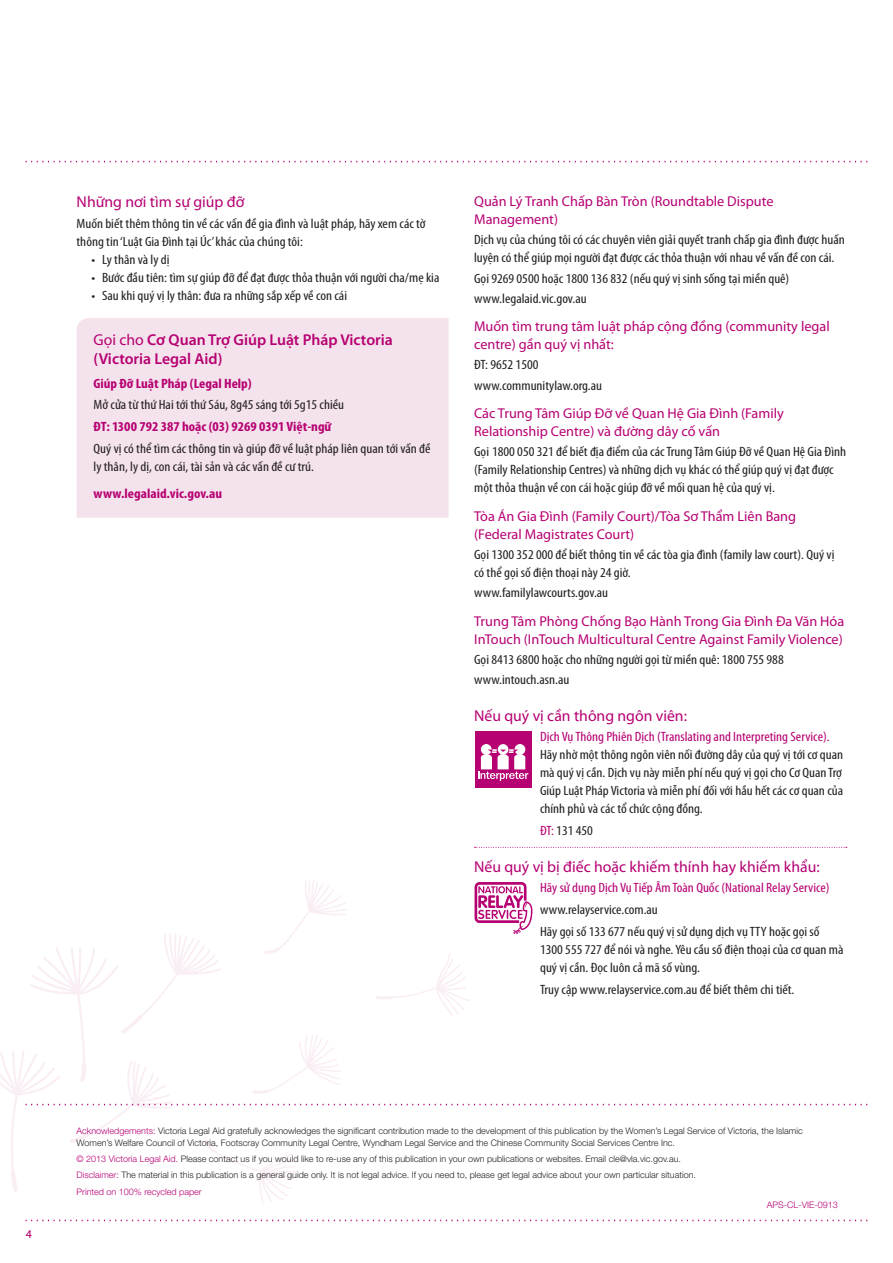
<style>
.page{position:relative;width:893px;height:1263px;background:#fff}
.page>*{position:absolute;margin:0;border:0;box-sizing:border-box;transform-origin:0 0}
.head_2{font:15.75px "Myriad Pro";color:#b60172}
.head_2-2{font:600 15.75px/19.5px "Myriad Pro";color:#b60172}
.head_2a{font:14.25px/18px "Myriad Pro";color:#b60172}
.body_condensed{font:condensed 13.5px/18px "Myriad Pro";color:#231f20;scale:1.1 1}
.body_bullets{font:condensed 13.5px "Myriad Pro";color:#231f20;scale:1.1 1}
.body_condensed-2{font:condensed 13.5px "Myriad Pro";color:#b60172;scale:1.1 1}
.head_3{font:700 condensed 13.5px "Myriad Pro";color:#b60172;scale:1.1 1}
.body_condensed-3{font:700 condensed 13.5px "Myriad Pro";color:#b60172;scale:1.1 1}
.t1{font:12px "Bliss 2";color:#b60172}
.t2{font:300 9px/16.2px "Helvetica Neue LT";color:#231f20}
.t3{font:300 9px "Helvetica Neue LT";color:#b60172}
.s1{font-weight:400}
.s2{color:#b60172}
</style>
<div class="page">
<svg style="left:26px;top:1220px;width:841px;height:1px"></svg>
<svg style="left:26px;top:161px;width:841px;height:1px"></svg>
<div style="left:77px;top:318px;width:372px;height:200px;background:#f4e3ec"></div>
<svg style="left:474px;top:847px;width:373px;height:1px"></svg>
<div style="left:475px;top:731px;width:56px;height:57px;background:#b60172"></div>
<svg style="left:478px;top:744px;width:50px;height:37px"></svg>
<svg style="left:0;top:880px;width:867px;height:324px"></svg>
<h2 class="head_2" style="left:77px;top:192px;width:169px">Những nơi tìm sự giúp đỡ</h2>
<p class="body_condensed" style="left:77px;top:214px;width:319px">Muốn biết thêm thông tin về các vấn đề gia đình và luật pháp, hãy xem các tờ thông tin ‘Luật Gia Đình tại Úc’ khác của chúng tôi:</p>
<p class="body_bullets" style="left:92px;top:251px;width:72px">• Ly thân và ly dị</p>
<p class="body_bullets" style="left:92px;top:269px;width:318px">• Bước đầu tiên: tìm sự giúp đỡ để đạt được thỏa thuận với người cha/mẹ kia</p>
<p class="body_bullets" style="left:92px;top:287px;width:234px">• Sau khi quý vị ly thân: đưa ra những sắp xếp về con cái</p>
<p class="head_2-2" style="left:94px;top:329px;width:301px"><span class="s1">Gọi cho</span> Cơ Quan Trợ Giúp Luật Pháp Victoria (Victoria Legal Aid)</p>
<p class="head_3" style="left:94px;top:375px;width:145px">Giúp Đỡ Luật Pháp (Legal Help)</p>
<p class="body_condensed" style="left:94px;top:395px;width:229px">Mở cửa từ thứ Hai tới thứ Sáu, 8g45 sáng tới 5g15 chiều</p>
<p class="body_condensed-3" style="left:94px;top:418px;width:218px">ĐT: 1300 792 387 hoặc (03) 9269 0391 Việt-ngữ</p>
<p class="body_condensed" style="left:94px;top:439px;width:308px">Quý vị có thể tìm các thông tin và giúp đỡ về luật pháp liên quan tới vấn đề ly thân, ly dị, con cái, tài sản và các vấn đề cư trú.</p>
<p class="head_3" style="left:94px;top:485px;width:118px">www.legalaid.vic.gov.au</p>
<p class="head_2a" style="left:474px;top:192px;width:301px">Quản Lý Tranh Chấp Bàn Tròn (Roundtable Dispute<br>Management)</p>
<p class="body_condensed" style="left:474px;top:231px;width:338px">Dịch vụ của chúng tôi có các chuyên viên giải quyết tranh chấp gia đình được huấn luyện có thể giúp mọi người đạt được các thỏa thuận với nhau về vấn đề con cái.</p>
<p class="body_condensed" style="left:474px;top:269px;width:288px">Gọi 9269 0500 hoặc 1800 136 832 (nếu quý vị sinh sống tại miền quê)</p>
<p class="body_condensed" style="left:474px;top:289px;width:104px">www.legalaid.vic.gov.au</p>
<p class="head_2a" style="left:474px;top:317px;width:357px">Muốn tìm trung tâm luật pháp cộng đồng (community legal centre) gần quý vị nhất:</p>
<p class="body_condensed" style="left:474px;top:356px;width:60px">ĐT: 9652 1500</p>
<p class="body_condensed" style="left:474px;top:376px;width:118px">www.communitylaw.org.au</p>
<p class="head_2a" style="left:474px;top:404px;width:311px">Các Trung Tâm Giúp Đỡ về Quan Hệ Gia Đình (Family<br>Relationship Centre) và đường dây cố vấn</p>
<p class="body_condensed" style="left:474px;top:443px;width:340px">Gọi 1800 050 321 để biết địa điểm của cácTrungTâm Giúp Đỡ về Quan Hệ Gia Đình (Family Relationship Centres) và những dịch vụ khác có thể giúp quý vị đạt được một thỏa thuận về con cái hoặc giúp đỡ về mối quan hệ của quý vị.</p>
<p class="head_2a" style="left:474px;top:507px;width:323px">Tòa Án Gia Đình (Family Court)/Tòa Sơ Thẩm Liên Bang (Federal Magistrates Court)</p>
<p class="body_condensed" style="left:474px;top:545px;width:329px">Gọi 1300 352 000 để biết thông tin về các tòa gia đình (family law court). Quý vị có thể gọi số điện thoại này 24 giờ.</p>
<p class="body_condensed" style="left:474px;top:584px;width:123px">www.familylawcourts.gov.au</p>
<p class="head_2a" style="left:474px;top:612px;width:372px">Trung Tâm Phòng Chống Bạo Hành Trong Gia Đình Đa Văn Hóa<br>InTouch (InTouch Multicultural Centre Against Family Violence)</p>
<p class="body_condensed" style="left:474px;top:650px;width:283px">Gọi 8413 6800 hoặc cho những người gọi từ miền quê: 1800 755 988</p>
<p class="body_condensed" style="left:474px;top:670px;width:88px">www.intouch.asn.au</p>
<h3 class="head_2" style="left:474px;top:706px;width:214px">Nếu quý vị cần thông ngôn viên:</h3>
<p class="body_condensed" style="left:540px;top:727px;width:277px"><span class="s2">Dịch VụThông Phiên Dịch (Translating and Interpreting Service).<br></span>Hãy nhờ một thông ngôn viên nối đường dây của quý vị tới cơ quan mà quý vị cần. Dịch vụ này miễn phí nếu quý vị gọi cho Cơ Quan Trợ Giúp Luật Pháp Victoria và miễn phí đối với hầu hết các cơ quan của chính phủ và các tổ chức cộng đồng.</p>
<p class="body_condensed" style="left:540px;top:821px;width:50px"><span class="s2">ĐT:</span> 131 450</p>
<p class="head_2" style="left:474px;top:856px;width:347px">Nếu quý vị bị điếc hoặc khiếm thính hay khiếm khẩu:</p>
<p class="body_condensed-2" style="left:540px;top:879px;width:265px">Hãy sử dụng Dịch VụTiếp ÂmToàn Quốc (National Relay Service)</p>
<p class="body_condensed" style="left:540px;top:900px;width:109px">www.relayservice.com.au</p>
<p class="body_condensed" style="left:540px;top:922px;width:277px">Hãy gọi số 133 677 nếu quý vị sử dụng dịch vụ TTY hoặc gọi số<br>1300 555 727 để nói và nghe. Yêu cầu số điện thoại của cơ quan mà quý vị cần. Đọc luôn cả mã số vùng.</p>
<p class="body_condensed" style="left:540px;top:981px;width:233px">Truy cập www.relayservice.com.au để biết thêm chi tiết.</p>
<p class="t1" style="left:26px;top:1226px;width:8px">4</p>
<p class="t2" style="left:77px;top:1124px;width:728px;line-height:12px"><span class="s2">Acknowledgements:</span> Victoria Legal Aid gratefully acknowledges the significant contribution made to the development of this publication by the Women’s Legal Service of Victoria, the Islamic<br>Women’s Welfare Council of Victoria, Footscray Community Legal Centre, Wyndham Legal Service and the Chinese Community Social Services Centre Inc.</p>
<p class="t2" style="left:77px;top:1151px;width:621px"><span class="s2">© 2013 Victoria Legal Aid.</span> Please contact us if you would like to re-use any of this publication in your own publications or websites. Email cle@vla.vic.gov.au.<br><span class="s2">Disclaimer:</span> The material in this publication is a general guide only. It is not legal advice. If you need to, please get legal advice about your own particular situation.<br><span class="s2">Printed on 100% recycled paper</span></p>
<p class="t3" style="left:767px;top:1199px;width:72px">APS-CL-VIE-0913</p>
</div>
